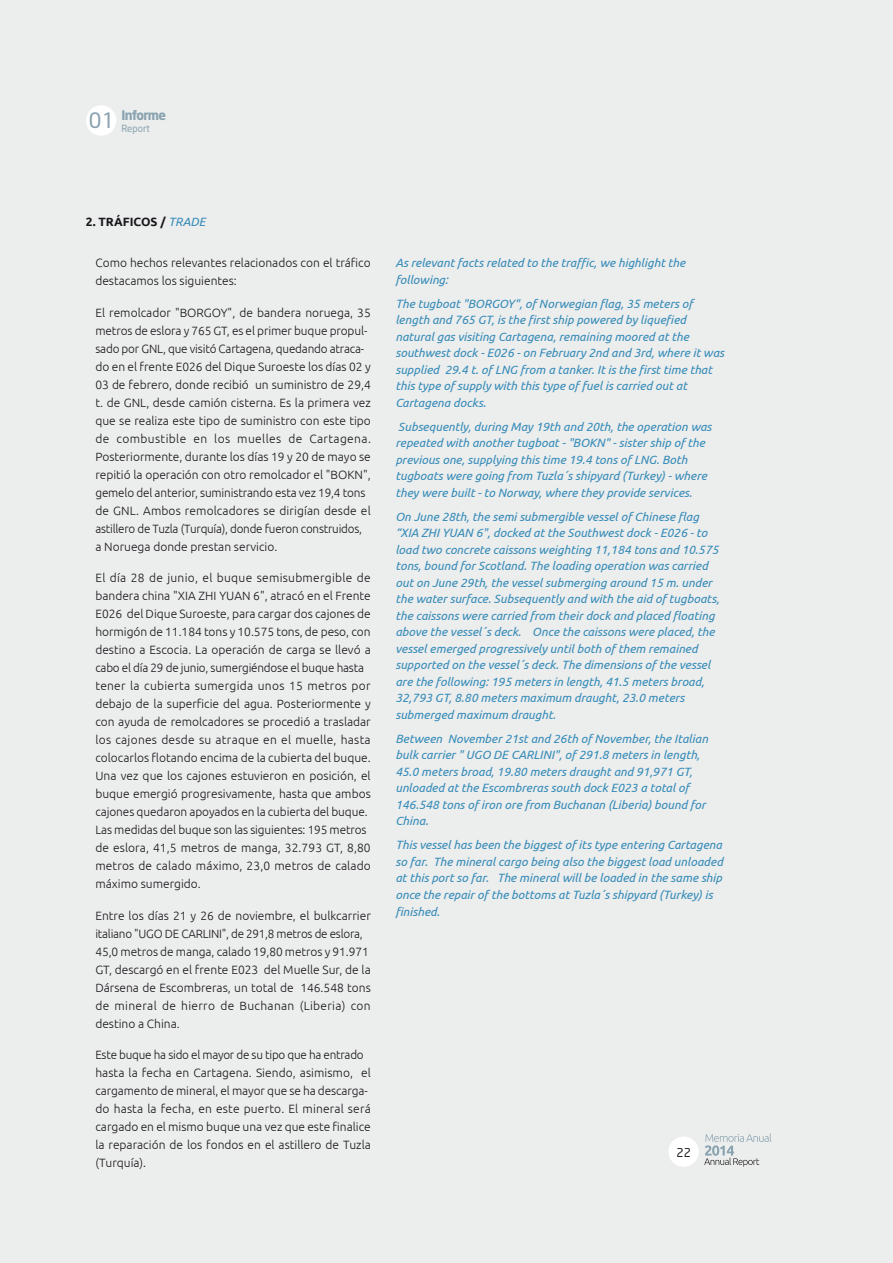
<style>
.page{position:relative;width:893px;height:1263px;background:#fff}
.page>*{position:absolute;margin:0;border:0;box-sizing:border-box;transform-origin:0 0}
.t1{font:700 12.9px "Neo Sans Std";letter-spacing:-.05em;color:#88a2af}
.t2{font:300 12px/18px "Ubuntu";color:#1a171c}
.t3{font:italic 12px/16.5px "Ubuntu";color:#358bb8}
.t4{font:700 12px "Ubuntu";color:#1a171c}
.t5{font:12px "Neo Sans";color:#1a171c}
.t6{font:9.75px "Neo Sans Std";color:#88a2af}
.s1{font-weight:400;font-style:italic;color:#358bb8}
</style>
<div class="page">
<div style="left:0;top:0;width:892px;height:1263px;background:#eceded"></div>
<svg style="left:704px;top:1133px;width:67px;height:33px"></svg>
<div style="left:668px;top:1136px;width:31px;height:31px;background:#fff;border-radius:50%"></div>
<div style="left:86px;top:105px;width:30px;height:31px;background:#fff;border-radius:50%"></div>
<p class="t1" style="left:121px;top:107px;width:46px">Informe</p>
<p class="t6" style="left:89px;top:123px;width:63px"><sup>01</sup> Report</p>
<p class="t4" style="left:86px;top:214px;width:121px">2. TRÁFICOS / <span class="s1">TRADE</span></p>
<p class="t2" style="left:95px;top:254px;width:277px">Como hechos relevantes relacionados con el tráfico destacamos los siguientes:</p>
<p class="t2" style="left:95px;top:303px;width:277px">El remolcador "BORGOY", de bandera noruega, 35 metros de eslora y 765 GT, es el primer buque propul&shy;sado por GNL, que visitó Cartagena, quedando atraca&shy;do en el frente E026 del Dique Suroeste los días 02 y 03 de febrero, donde recibió un suministro de 29,4 t. de GNL, desde camión cisterna. Es la primera vez que se realiza este tipo de suministro con este tipo de combustible en los muelles de Cartagena.<br>Posteriormente, durante los días 19 y 20 de mayo se repitió la operación con otro remolcador el "BOKN", gemelo del anterior, suministrando esta vez 19,4 tons de GNL. Ambos remolcadores se dirigían desde el astillero de Tuzla (Turquía), donde fueron construidos, a Noruega donde prestan servicio.</p>
<p class="t2" style="left:95px;top:569px;width:277px">El día 28 de junio, el buque semisubmergible de bandera china "XIA ZHI YUAN 6", atracó en el Frente E026 del Dique Suroeste, para cargar dos cajones de hormigón de 11.184 tons y 10.575 tons, de peso, con destino a Escocia. La operación de carga se llevó a cabo el día 29 de junio, sumergiéndose el buque hasta tener la cubierta sumergida unos 15 metros por debajo de la superficie del agua. Posteriormente y con ayuda de remolcadores se procedió a trasladar los cajones desde su atraque en el muelle, hasta colocarlos flotando encima de la cubierta del buque.<br>Una vez que los cajones estuvieron en posición, el buque emergió progresivamente, hasta que ambos cajones quedaron apoyados en la cubierta del buque.<br>Las medidas del buque son las siguientes: 195 metros de eslora, 41,5 metros de manga, 32.793 GT, 8,80 metros de calado máximo, 23,0 metros de calado máximo sumergido.</p>
<p class="t2" style="left:95px;top:906px;width:277px">Entre los días 21 y 26 de noviembre, el bulkcarrier italiano "UGO DE CARLINI", de 291,8 metros de eslora, 45,0 metros de manga, calado 19,80 metros y 91.971<br>GT, descargó en el frente E023 del Muelle Sur, de la Dársena de Escombreras, un total de 146.548 tons de mineral de hierro de Buchanan (Liberia) con destino a China.</p>
<p class="t2" style="left:95px;top:1046px;width:277px">Este buque ha sido el mayor de su tipo que ha entrado hasta la fecha en Cartagena. Siendo, asimismo, el cargamento de mineral, el mayor que se ha descarga&shy;do hasta la fecha, en este puerto. El mineral será cargado en el mismo buque una vez que este finalice la reparación de los fondos en el astillero de Tuzla (Turquía).</p>
<p class="t3" style="left:395px;top:254px;width:291px">As relevant facts related to the traffic, we highlight the following:</p>
<p class="t3" style="left:395px;top:295px;width:330px">The tugboat "BORGOY", of Norwegian flag, 35 meters of length and 765 GT, is the first ship powered by liquefied natural gas visiting Cartagena, remaining moored at the southwest dock - E026 - on February 2nd and 3rd, where it was supplied 29.4 t. of LNG from a tanker. It is the first time that this type of supply with this type of fuel is carried out at Cartagena docks.</p>
<p class="t3" style="left:395px;top:418px;width:318px">Subsequently, during May 19th and 20th, the operation was repeated with another tugboat - "BOKN" - sister ship of the previous one, supplying this time 19.4 tons of LNG. Both tugboats were going from Tuzla´s shipyard (Turkey) - where they were built - to Norway, where they provide services.</p>
<p class="t3" style="left:395px;top:508px;width:325px">On June 28th, the semi submergible vessel of Chinese flag “XIA ZHI YUAN 6", docked at the Southwest dock - E026 - to load two concrete caissons weighting 11,184 tons and 10.575 tons, bound for Scotland. The loading operation was carried out on June 29th, the vessel submerging around 15 m. under the water surface. Subsequently and with the aid of tugboats, the caissons were carried from their dock and placed floating above the vessel´s deck. Once the caissons were placed, the vessel emerged progressively until both of them remained supported on the vessel´s deck. The dimensions of the vessel are the following: 195 meters in length, 41.5 meters broad, 32,793 GT, 8.80 meters maximum draught, 23.0 meters submerged maximum draught.</p>
<p class="t3" style="left:395px;top:730px;width:314px">Between November 21st and 26th of November, the Italian bulk carrier " UGO DE CARLINI", of 291.8 meters in length, 45.0 meters broad, 19.80 meters draught and 91,971 GT, unloaded at the Escombreras south dock E023 a total of 146.548 tons of iron ore from Buchanan (Liberia) bound for China.</p>
<p class="t3" style="left:395px;top:836px;width:329px">This vessel has been the biggest of its type entering Cartagena so far. The mineral cargo being also the biggest load unloaded at this port so far. The mineral will be loaded in the same ship once the repair of the bottoms at Tuzla´s shipyard (Turkey) is finished.</p>
<p class="t5" style="left:676px;top:1146px;width:16px">22</p>
</div>
